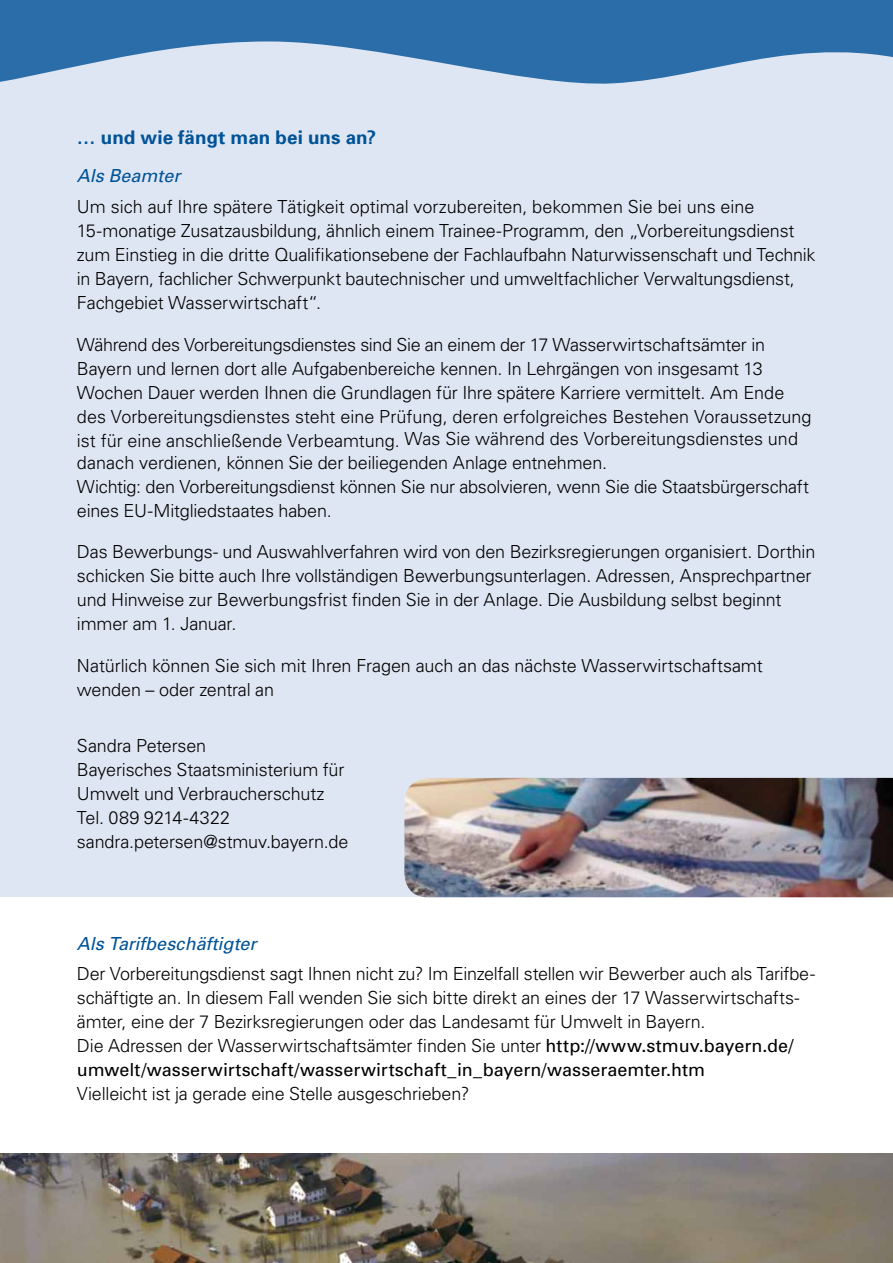
<style>
.page{position:relative;width:893px;height:1263px;background:#fff}
.page>*{position:absolute;margin:0;border:0;box-sizing:border-box;transform-origin:0 0}
.Überschrift_1{font:700 18.75px "Univers";letter-spacing:.005em;color:#005397}
.Fließtext{font:300 18px/24px "Univers";letter-spacing:-.01em;color:#000}
.Fließtext-2{font:18px/24px "Univers";color:#000}
.Fließtext-3{font:italic 18px "Univers";color:#005397}
.s1{font-weight:400;font-style:italic;color:#005397}
.s2{font-weight:300}
</style>
<div class="page">
<div style="left:0;top:22px;width:893px;height:875px;background:#dfe6f3"></div>
<img style="left:0;top:1153px;width:893px;height:110px">
<img style="left:404px;top:778px;width:489px;height:119px">
<svg style="left:0;top:0;width:893px;height:84px;fill:#2b6da8"></svg>
<p class="Überschrift_1" style="left:77px;top:126px;width:301px">… und wie fängt man bei uns an?</p>
<p class="Fließtext-3" style="left:77px;top:164px;width:105px">Als Beamter</p>
<p class="Fließtext" style="left:77px;top:194px;width:740px">Um sich auf Ihre spätere Tätigkeit optimal vorzubereiten, bekommen Sie bei uns eine 15-monatige Zusatzausbildung, ähnlich einem Trainee-Programm, den „Vorbereitungsdienst zum Einstieg in die dritte Qualifikationsebene der Fachlaufbahn Naturwissenschaft und Technik in Bayern, fachlicher Schwerpunkt bautechnischer und umweltfachlicher Verwaltungsdienst, Fachgebiet Wasserwirtschaft“.</p>
<p class="Fließtext" style="left:77px;top:332px;width:736px">Während des Vorbereitungsdienstes sind Sie an einem der 17 Wasserwirtschaftsämter in Bayern und lernen dort alle Aufgabenbereiche kennen. In Lehrgängen von insgesamt 13<br>Wochen Dauer werden Ihnen die Grundlagen für Ihre spätere Karriere vermittelt. Am Ende des Vorbereitungsdienstes steht eine Prüfung, deren erfolgreiches Bestehen Voraussetzung ist für eine anschließende Verbeamtung. Was Sie während des Vorbereitungsdienstes und danach verdienen, können Sie der beiliegenden Anlage entnehmen.<br>Wichtig: den Vorbereitungsdienst können Sie nur absolvieren, wenn Sie die Staatsbürgerschaft eines EU-Mitgliedstaates haben.</p>
<p class="Fließtext" style="left:77px;top:539px;width:740px">Das Bewerbungs- und Auswahlverfahren wird von den Bezirksregierungen organisiert. Dorthin</p>
<p class="Fließtext" style="left:77px;top:563px;width:736px">schicken Sie bitte auch Ihre vollständigen Bewerbungsunterlagen. Adressen, Ansprechpartner</p>
<p class="Fließtext" style="left:77px;top:587px;width:706px">und Hinweise zur Bewerbungsfrist finden Sie in der Anlage. Die Ausbildung selbst beginnt</p>
<p class="Fließtext" style="left:77px;top:611px;width:161px">immer am 1. Januar.</p>
<p class="Fließtext" style="left:77px;top:653px;width:687px">Natürlich können Sie sich mit Ihren Fragen auch an das nächste Wasserwirtschaftsamt wenden – oder zentral an</p>
<p class="Fließtext" style="left:77px;top:733px;width:273px">Sandra Petersen<br>Bayerisches Staatsministerium für<br>Umwelt und Verbraucherschutz<br>Tel. 089 9214-4322 sandra.petersen@stmuv.bayern.de</p>
<p class="Fließtext" style="left:77px;top:928px;width:739px;line-height:30px"><span class="s1">Als Tarifbeschäftigter<br></span>Der Vorbereitungsdienst sagt Ihnen nicht zu? Im Einzelfall stellen wir Bewerber auch als Tarifbe-</p>
<p class="Fließtext" style="left:77px;top:985px;width:724px">schäftigte an. In diesem Fall wenden Sie sich bitte direkt an eines der 17 Wasserwirtschafts-</p>
<p class="Fließtext" style="left:77px;top:1009px;width:630px">ämter, eine der 7 Bezirksregierungen oder das Landesamt für Umwelt in Bayern.</p>
<p class="Fließtext-2" style="left:77px;top:1033px;width:718px"><span class="s2">Die Adressen der Wasserwirtschaftsämter finden Sie unter</span> http://www.stmuv.bayern.de/ umwelt/wasserwirtschaft/wasserwirtschaft_in_bayern/wasseraemter.htm</p>
<p class="Fließtext" style="left:77px;top:1081px;width:394px">Vielleicht ist ja gerade eine Stelle ausgeschrieben?</p>
</div>
